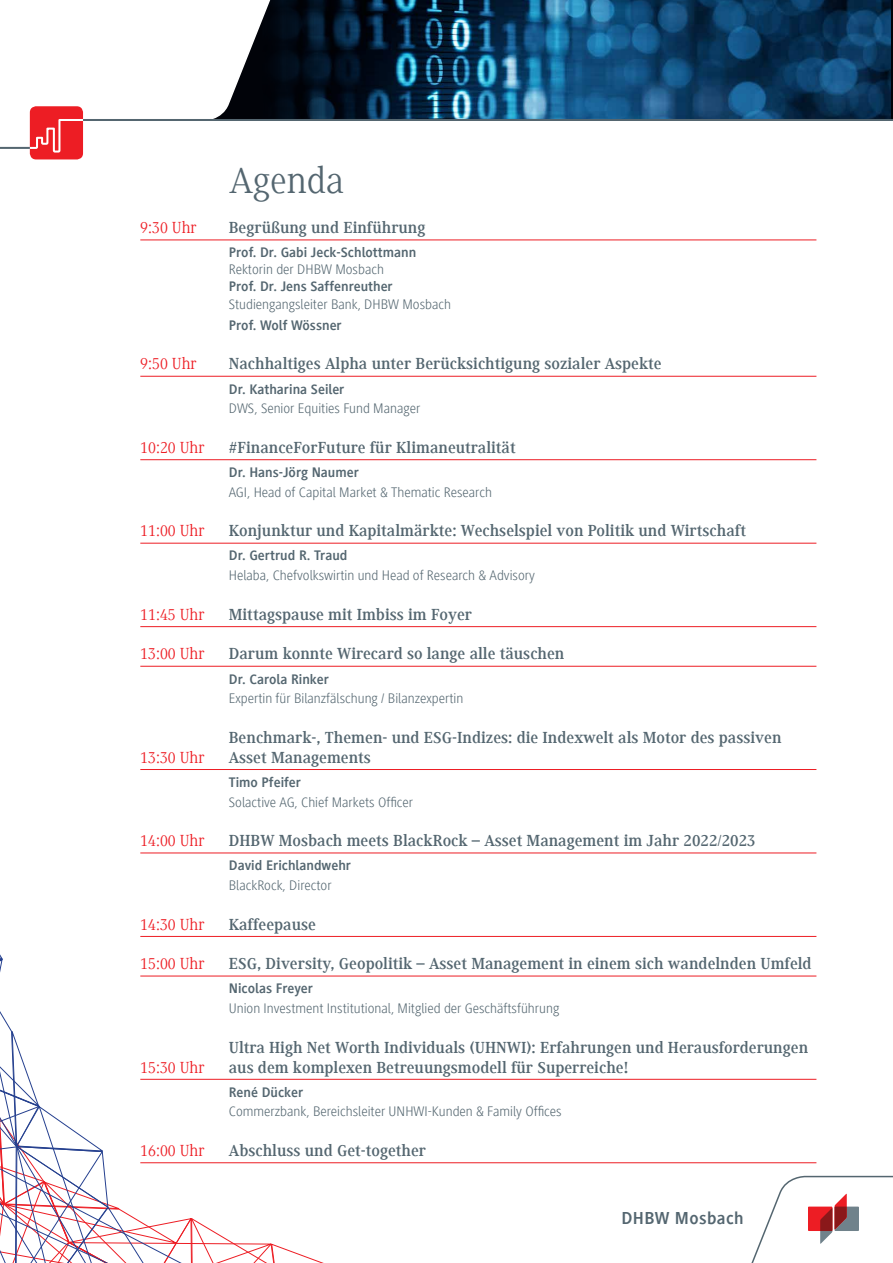
<style>
.page{position:relative;width:893px;height:1263px;background:#fff}
.page>*{position:absolute;margin:0;border:0;box-sizing:border-box;transform-origin:0 0}
.t1{font:37.5px "Generis Serif Com";color:#546670}
.t2{font:700 17.85px "Generis Sans Com";letter-spacing:.02em;color:#546670}
.t3{font:700 16.5px "Generis Serif Com";color:#546670}
.t4{font:16.5px "Generis Serif Com";color:#ed1d24}
.t5{font:300 14.25px "Generis Sans Com";color:#546670}
.t6{font:700 14.25px "Generis Sans Com";color:#546670}
</style>
<div class="page">
<svg style="left:751px;top:1175px;width:142px;height:88px"></svg>
<svg style="left:0;top:853px;width:446px;height:410px"></svg>
<img style="left:282px;top:0;width:609px;height:119px">
<div style="left:30px;top:106px;width:53px;height:53px;background:#ed1d24;border-radius:6px"></div>
<svg style="left:0;top:0;width:282px;height:154px"></svg>
<hr style="left:83px;top:119px;width:810px;height:2px;background:#546670">
<hr style="left:0;top:147px;width:30px;height:2px;background:#546670">
<hr style="left:140px;top:240px;width:676px;height:1px;background:#ed1d24">
<hr style="left:140px;top:376px;width:676px;height:1px;background:#ed1d24">
<hr style="left:140px;top:459px;width:676px;height:1px;background:#ed1d24">
<hr style="left:140px;top:543px;width:676px;height:1px;background:#ed1d24">
<hr style="left:140px;top:626px;width:676px;height:1px;background:#ed1d24">
<hr style="left:140px;top:666px;width:676px;height:1px;background:#ed1d24">
<hr style="left:140px;top:769px;width:676px;height:1px;background:#ed1d24">
<hr style="left:140px;top:852px;width:676px;height:1px;background:#ed1d24">
<hr style="left:140px;top:936px;width:676px;height:1px;background:#ed1d24">
<hr style="left:140px;top:976px;width:676px;height:1px;background:#ed1d24">
<hr style="left:140px;top:1079px;width:676px;height:1px;background:#ed1d24">
<hr style="left:140px;top:1162px;width:676px;height:1px;background:#ed1d24">
<h1 class="t1" style="left:230px;top:160px;width:116px">Agenda</h1>
<p class="t4" style="left:140px;top:219px;width:58px">9:30 Uhr</p>
<p class="t3" style="left:229px;top:219px;width:198px">Begrüßung und Einführung</p>
<p class="t6" style="left:229px;top:245px;width:189px">Prof. Dr. Gabi Jeck-Schlottmann</p>
<p class="t5" style="left:229px;top:262px;width:157px">Rektorin der DHBW Mosbach</p>
<p class="t6" style="left:229px;top:279px;width:166px">Prof. Dr. Jens Saffenreuther</p>
<p class="t5" style="left:229px;top:296px;width:224px">Studiengangsleiter Bank, DHBW Mosbach</p>
<p class="t6" style="left:229px;top:317px;width:115px">Prof. Wolf Wössner</p>
<p class="t4" style="left:140px;top:355px;width:58px">9:50 Uhr</p>
<p class="t3" style="left:229px;top:355px;width:434px">Nachhaltiges Alpha unter Berücksichtigung sozialer Aspekte</p>
<p class="t6" style="left:229px;top:381px;width:117px">Dr. Katharina Seiler</p>
<p class="t5" style="left:229px;top:401px;width:193px">DWS, Senior Equities Fund Manager</p>
<p class="t4" style="left:140px;top:438px;width:66px">10:20 Uhr</p>
<p class="t3" style="left:229px;top:438px;width:288px">#FinanceForFuture für Klimaneutralität</p>
<p class="t6" style="left:229px;top:464px;width:132px">Dr. Hans-Jörg Naumer</p>
<p class="t5" style="left:229px;top:484px;width:265px">AGI, Head of Capital Market &amp; Thematic Research</p>
<p class="t4" style="left:140px;top:522px;width:66px">11:00 Uhr</p>
<p class="t3" style="left:229px;top:522px;width:519px">Konjunktur und Kapitalmärkte: Wechselspiel von Politik und Wirtschaft</p>
<p class="t6" style="left:229px;top:548px;width:120px">Dr. Gertrud R. Traud</p>
<p class="t5" style="left:229px;top:568px;width:308px">Helaba, Chefvolkswirtin und Head of Research &amp; Advisory</p>
<p class="t4" style="left:140px;top:605px;width:66px">11:45 Uhr</p>
<p class="t3" style="left:229px;top:605px;width:245px">Mittagspause mit Imbiss im Foyer</p>
<p class="t4" style="left:140px;top:645px;width:66px">13:00 Uhr</p>
<p class="t3" style="left:229px;top:645px;width:337px">Darum konnte Wirecard so lange alle täuschen</p>
<p class="t6" style="left:229px;top:671px;width:102px">Dr. Carola Rinker</p>
<p class="t5" style="left:229px;top:691px;width:236px">Expertin für Bilanzfälschung / Bilanzexpertin</p>
<p class="t3" style="left:229px;top:728px;width:554px">Benchmark-, Themen- und ESG-Indizes: die Indexwelt als Motor des passiven</p>
<p class="t4" style="left:140px;top:748px;width:66px">13:30 Uhr</p>
<p class="t3" style="left:229px;top:748px;width:144px">Asset Managements</p>
<p class="t6" style="left:229px;top:774px;width:74px">Timo Pfeifer</p>
<p class="t5" style="left:229px;top:794px;width:186px">Solactive AG, Chief Markets Officer</p>
<p class="t4" style="left:140px;top:831px;width:66px">14:00 Uhr</p>
<p class="t3" style="left:229px;top:831px;width:528px">DHBW Mosbach meets BlackRock – Asset Management im Jahr 2022/2023</p>
<p class="t6" style="left:229px;top:858px;width:124px">David Erichlandwehr</p>
<p class="t5" style="left:229px;top:877px;width:104px">BlackRock, Director</p>
<p class="t4" style="left:140px;top:915px;width:66px">14:30 Uhr</p>
<p class="t3" style="left:229px;top:915px;width:89px">Kaffeepause</p>
<p class="t4" style="left:140px;top:955px;width:66px">15:00 Uhr</p>
<p class="t3" style="left:229px;top:955px;width:584px">ESG, Diversity, Geopolitik – Asset Management in einem sich wandelnden Umfeld</p>
<p class="t6" style="left:229px;top:981px;width:86px">Nicolas Freyer</p>
<p class="t5" style="left:229px;top:1001px;width:332px">Union Investment Institutional, Mitglied der Geschäftsführung</p>
<p class="t3" style="left:229px;top:1038px;width:581px">Ultra High Net Worth Individuals (UHNWI): Erfahrungen und Herausforderungen</p>
<p class="t4" style="left:140px;top:1058px;width:66px">15:30 Uhr</p>
<p class="t3" style="left:229px;top:1058px;width:401px">aus dem komplexen Betreuungsmodell für Superreiche!</p>
<p class="t6" style="left:229px;top:1084px;width:76px">René Dücker</p>
<p class="t5" style="left:229px;top:1104px;width:334px">Commerzbank, Bereichsleiter UNHWI-Kunden &amp; Family Offices</p>
<p class="t4" style="left:140px;top:1141px;width:66px">16:00 Uhr</p>
<p class="t3" style="left:229px;top:1141px;width:199px">Abschluss und Get-together</p>
<p class="t2" style="left:621px;top:1208px;width:124px">DHBW Mosbach</p>
</div>
